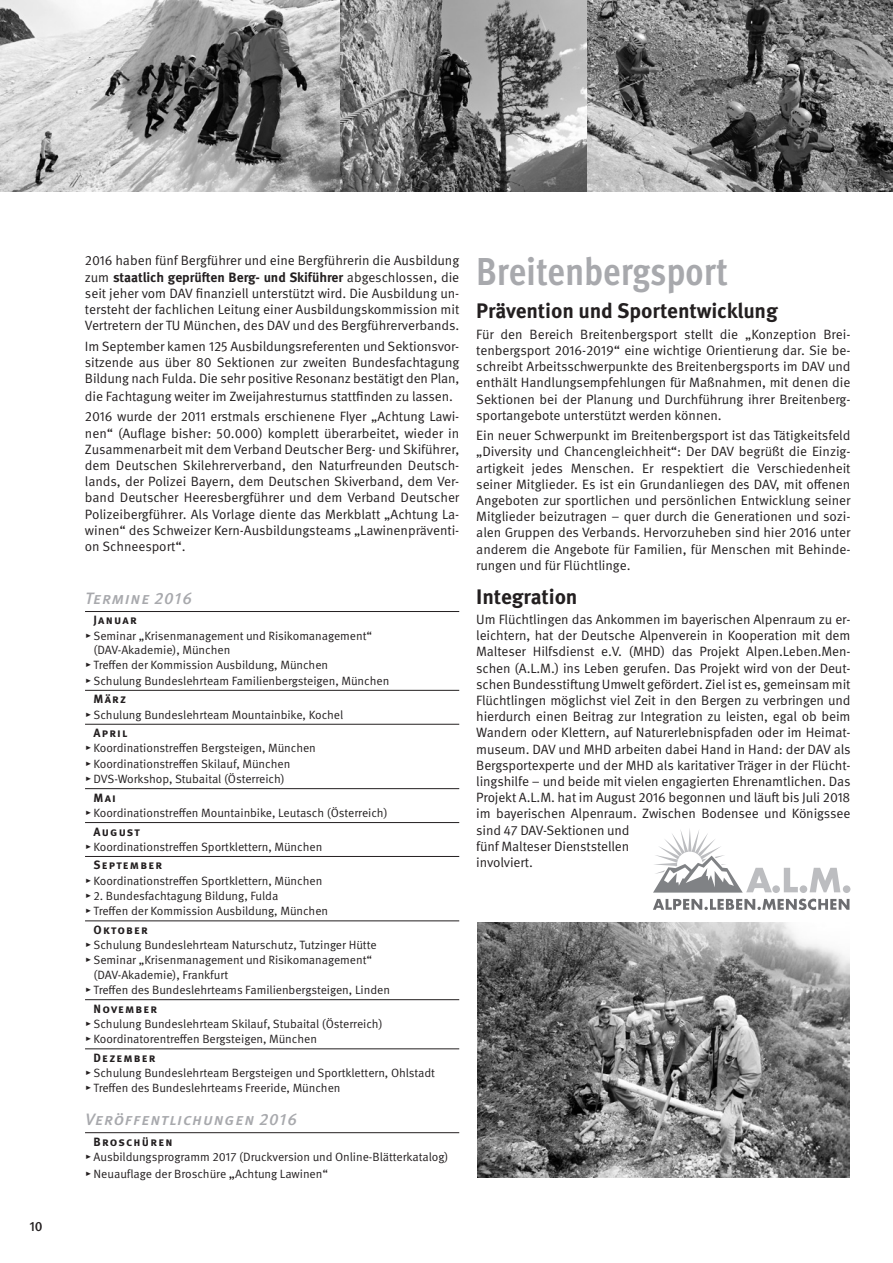
<style>
.page{position:relative;width:893px;height:1263px;background:#fff}
.page>*{position:absolute;margin:0;border:0;box-sizing:border-box;transform-origin:0 0}
.Head_1_Ressort{font:700 condensed 39px "Meta OT";color:#a8a9ad}
.Head_2{font:700 21px "Meta OT";letter-spacing:-.005em;color:#231f20}
.X_Head_Veröff_Termin{font:italic 500 16.5px "Meta OT";letter-spacing:.05em;color:#a8a9ad}
.Text{font:13.5px/16.2px "Meta OT Norm";letter-spacing:-.01em;color:#231f20;text-align:justify}
.t1{font:500 13.5px "Meta OT";color:#231f20}
.X_Punkt{font:12px/14.4px "Meta OT Norm";letter-spacing:-.005em;color:#231f20}
.X_Head_Art_Monat{font:700 12px "Meta OT";letter-spacing:.1em;color:#231f20}
.s1{font-family:"Meta OT";font-weight:700}
.s2{font-size:13.5px}
</style>
<div class="page">
<hr style="left:85px;top:611px;width:374px;height:1px;background:#231f20">
<hr style="left:85px;top:690px;width:374px;height:1px;background:#231f20">
<hr style="left:85px;top:724px;width:374px;height:1px;background:#231f20">
<hr style="left:85px;top:788px;width:374px;height:1px;background:#231f20">
<hr style="left:85px;top:822px;width:374px;height:1px;background:#231f20">
<hr style="left:85px;top:856px;width:374px;height:1px;background:#231f20">
<hr style="left:85px;top:921px;width:374px;height:1px;background:#231f20">
<hr style="left:85px;top:999px;width:374px;height:1px;background:#231f20">
<hr style="left:85px;top:1048px;width:374px;height:1px;background:#231f20">
<hr style="left:85px;top:1132px;width:374px;height:1px;background:#231f20">
<img style="left:0;top:0;width:893px;height:191px">
<img style="left:477px;top:923px;width:372px;height:255px">
<div style="left:843px;top:885px;width:7px;height:8px;background:#bcbdc0;border-radius:50%"></div>
<svg style="left:653px;top:829px;width:196px;height:81px"></svg>
<p class="t1" style="left:29px;top:1218px;width:15px">10</p>
<p class="Text" style="left:85px;top:253px;width:376px">2016 haben fünf Bergführer und eine Bergführerin die Ausbildung zum <span class="s1">staatlich geprüften Berg- und Skiführer</span> abgeschlossen, die seit jeher vom DAV finanziell unterstützt wird. Die Ausbildung un&shy;tersteht der fachlichen Leitung einer Ausbildungskommission mit Vertretern der TU München, des DAV und des Bergführerverbands.</p>
<p class="Text" style="left:85px;top:338px;width:376px">Im September kamen 125 Ausbildungsreferenten und Sektionsvor&shy;sitzende aus über 80 Sektionen zur zweiten Bundesfachtagung Bildung nach Fulda. Die sehr positive Resonanz bestätigt den Plan,</p>
<p class="Text" style="left:85px;top:389px;width:369px">die Fachtagung weiter im Zweijahresturnus stattfinden zu lassen.</p>
<p class="Text" style="left:85px;top:409px;width:376px">2016 wurde der 2011 erstmals erschienene Flyer „Achtung Lawi&shy;nen“ (Auflage bisher: 50.000) komplett überarbeitet, wieder in Zusammenarbeit mit dem Verband Deutscher Berg- und Skiführer, dem Deutschen Skilehrerverband, den Naturfreunden Deutsch&shy;lands, der Polizei Bayern, dem Deutschen Skiverband, dem Ver&shy;band Deutscher Heeresbergführer und dem Verband Deutscher Polizeibergführer. Als Vorlage diente das Merkblatt „Achtung La&shy;winen“ des Schweizer Kern-Ausbildungsteams „Lawinenpräventi&shy;on Schneesport“.</p>
<p class="X_Head_Veröff_Termin" style="left:85px;top:588px;width:108px">Termine 2016</p>
<p class="X_Head_Art_Monat" style="left:94px;top:613px;width:45px">Januar</p>
<p class="X_Punkt" style="left:94px;top:629px;width:280px;text-indent:-9px">▸ Seminar „Krisenmanagement und Risikomanagement“ (DAV-Akademie), München</p>
<p class="X_Punkt" style="left:85px;top:658px;width:245px">▸ Treffen der Kommission Ausbildung, München</p>
<p class="X_Punkt" style="left:85px;top:673px;width:306px">▸ Schulung Bundeslehrteam Familienbergsteigen, München</p>
<p class="X_Head_Art_Monat" style="left:94px;top:692px;width:34px">März</p>
<p class="X_Punkt" style="left:85px;top:707px;width:260px">▸ Schulung Bundeslehrteam Mountainbike, Kochel</p>
<p class="X_Head_Art_Monat" style="left:94px;top:726px;width:35px">April</p>
<p class="X_Punkt" style="left:85px;top:741px;width:232px">▸ Koordinationstreffen Bergsteigen, München</p>
<p class="X_Punkt" style="left:85px;top:757px;width:207px">▸ Koordinationstreffen Skilauf, München</p>
<p class="X_Punkt" style="left:85px;top:772px;width:201px">▸ DVS-Workshop, Stubaital (Österreich)</p>
<p class="X_Head_Art_Monat" style="left:94px;top:790px;width:24px">Mai</p>
<p class="X_Punkt" style="left:85px;top:806px;width:304px">▸ Koordinationstreffen Mountainbike, Leutasch (Österreich)</p>
<p class="X_Head_Art_Monat" style="left:94px;top:824px;width:48px">August</p>
<p class="X_Punkt" style="left:85px;top:840px;width:239px">▸ Koordinationstreffen Sportklettern, München</p>
<p class="X_Head_Art_Monat" style="left:94px;top:858px;width:70px">September</p>
<p class="X_Punkt" style="left:85px;top:873px;width:239px">▸ Koordinationstreffen Sportklettern, München</p>
<p class="X_Punkt" style="left:85px;top:889px;width:195px">▸ 2. Bundesfachtagung Bildung, Fulda</p>
<p class="X_Punkt" style="left:85px;top:904px;width:245px">▸ Treffen der Kommission Ausbildung, München</p>
<p class="X_Head_Art_Monat" style="left:94px;top:922px;width:56px">Oktober</p>
<p class="X_Punkt" style="left:85px;top:938px;width:293px">▸ Schulung Bundeslehrteam Naturschutz, Tutzinger Hütte</p>
<p class="X_Punkt" style="left:94px;top:953px;width:280px;text-indent:-9px">▸ Seminar „Krisenmanagement und Risikomanagement“ (DAV-Akademie), Frankfurt</p>
<p class="X_Punkt" style="left:85px;top:983px;width:306px">▸ Treffen des Bundeslehrteams Familienbergsteigen, Linden</p>
<p class="X_Head_Art_Monat" style="left:94px;top:1001px;width:65px">November</p>
<p class="X_Punkt" style="left:85px;top:1017px;width:299px">▸ Schulung Bundeslehrteam Skilauf, Stubaital (Österreich)</p>
<p class="X_Punkt" style="left:85px;top:1032px;width:233px">▸ Koordinatorentreffen Bergsteigen, München</p>
<p class="X_Head_Art_Monat" style="left:94px;top:1050px;width:63px">Dezember</p>
<p class="X_Punkt" style="left:85px;top:1066px;width:352px">▸ Schulung Bundeslehrteam Bergsteigen und Sportklettern, Ohlstadt</p>
<p class="X_Punkt" style="left:85px;top:1081px;width:257px">▸ Treffen des Bundeslehrteams Freeride, München</p>
<p class="X_Head_Veröff_Termin" style="left:85px;top:1109px;width:213px">Veröffentlichungen 2016</p>
<p class="X_Head_Art_Monat" style="left:94px;top:1134px;width:80px">Broschüren</p>
<p class="X_Punkt" style="left:85px;top:1150px;width:365px">▸ Ausbildungsprogramm 2017 (Druckversion und Online-Blätterkatalog)</p>
<p class="X_Punkt" style="left:85px;top:1167px;width:244px">▸ Neuauflage der Broschüre <span class="s2">„</span>Achtung Lawinen“</p>
<p class="Head_1_Ressort" style="left:476px;top:246px;width:253px">Breitenbergsport</p>
<p class="Head_2" style="left:476px;top:298px;width:304px">Prävention und Sportentwicklung</p>
<p class="Text" style="left:476px;top:326px;width:376px">Für den Bereich Breitenbergsport stellt die „Konzeption Brei&shy;tenbergsport 2016-2019“ eine wichtige Orientierung dar. Sie be&shy;schreibt Arbeitsschwerpunkte des Breitenbergsports im DAV und enthält Handlungsempfehlungen für Maßnahmen, mit denen die Sektionen bei der Planung und Durchführung ihrer Breitenberg&shy;sportangebote unterstützt werden können.</p>
<p class="Text" style="left:476px;top:428px;width:376px">Ein neuer Schwerpunkt im Breitenbergsport ist das Tätigkeitsfeld „Diversity und Chancengleichheit“: Der DAV begrüßt die Einzig&shy;artigkeit jedes Menschen. Er respektiert die Verschiedenheit seiner Mitglieder. Es ist ein Grundanliegen des DAV, mit offenen Angeboten zur sportlichen und persönlichen Entwicklung seiner Mitglieder beizutragen – quer durch die Generationen und sozi&shy;alen Gruppen des Verbands. Hervorzuheben sind hier 2016 unter anderem die Angebote für Familien, für Menschen mit Behinde&shy;rungen und für Flüchtlinge.</p>
<p class="Head_2" style="left:476px;top:584px;width:103px">Integration</p>
<p class="Text" style="left:476px;top:611px;width:376px;text-align:left">Um Flüchtlingen das Ankommen im bayerischen Alpenraum zu er&shy;leichtern, hat der Deutsche Alpenverein in Kooperation mit dem Malteser Hilfsdienst e.V. (MHD) das Projekt Alpen.Leben.Men&shy;schen (A.L.M.) ins Leben gerufen. Das Projekt wird von der Deut&shy;schen Bundesstiftung Umwelt gefördert. Ziel ist es, gemeinsam mit Flüchtlingen möglichst viel Zeit in den Bergen zu verbringen und hierdurch einen Beitrag zur Integration zu leisten, egal ob beim Wandern oder Klettern, auf Naturerlebnispfaden oder im Heimat&shy;museum. DAV und MHD arbeiten dabei Hand in Hand: der DAV als Bergsportexperte und der MHD als karitativer Träger in der Flücht&shy;lingshilfe – und beide mit vielen engagierten Ehrenamtlichen. Das Projekt A.L.M. hat im August 2016 begonnen und läuft bis Juli 2018 im bayerischen Alpenraum. Zwischen Bodensee und Königssee sind 47 DAV-Sektionen und<br>fünf Malteser Dienststellen<br>involviert.</p>
</div>
